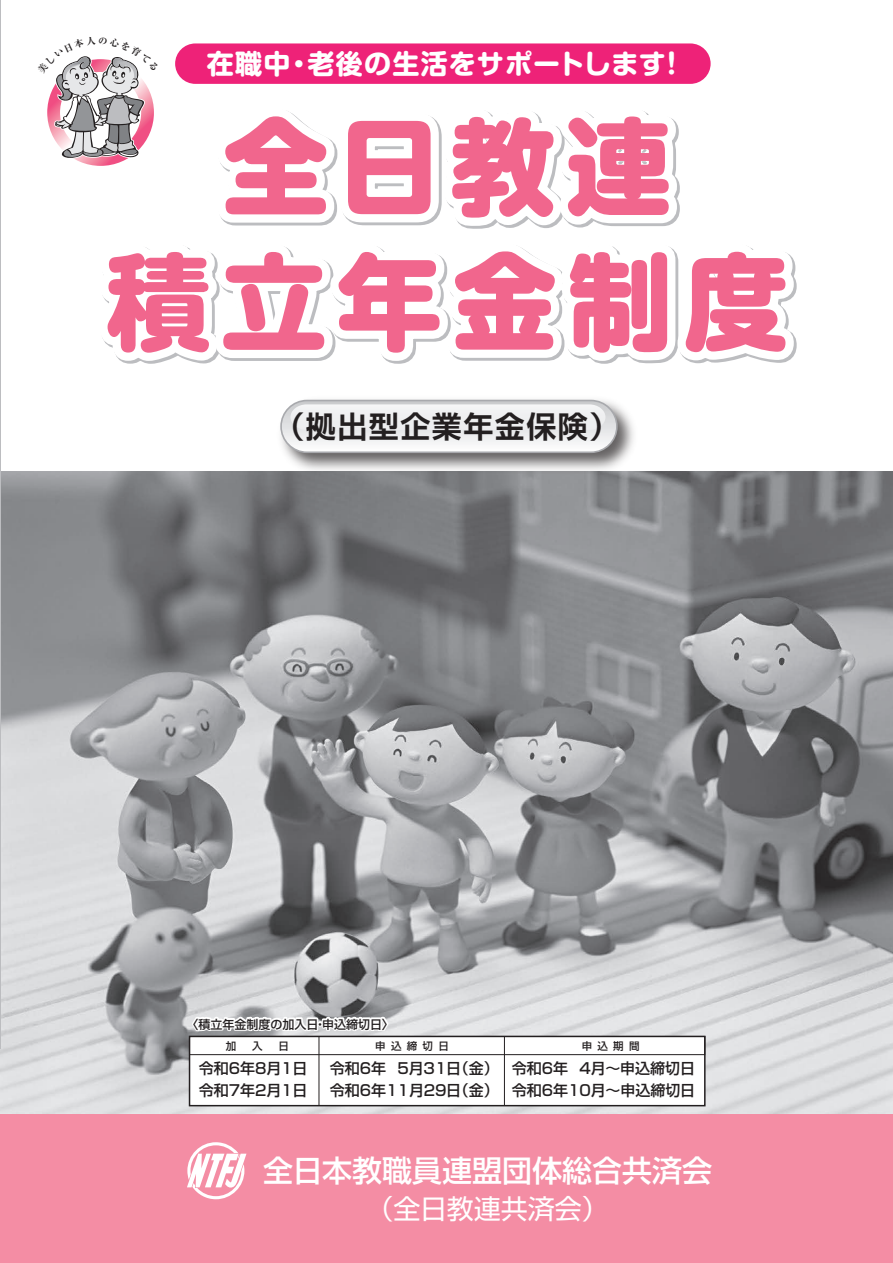
<style>
.page{position:relative;width:893px;height:1263px;background:#fff}
.page>*{position:absolute;margin:0;border:0;box-sizing:border-box;transform-origin:0 0}
.t1{font:800 105px/135px "Shin M Go Pro";letter-spacing:.1em;color:#f1668d;text-align:center}
.t2{font:500 30px "Shin Go Pr 5";color:#fff}
.t3{font:700 30px "Shin Go Pr 5 De";letter-spacing:.05em;color:#231f20}
.t4{font:700 27px "Shin M Go Pro";letter-spacing:.04em;color:#fff}
.t5{font:27px "Shin Go Pr 5";color:#fff}
.t6{font:500 15px/22.5px "Shin Go Pr 5";color:#231f20}
.t7{font:500 12px "Shin Go Pr 5";color:#231f20}
.t8{font:500 10.5px "Shin Go Pr 5";letter-spacing:.5em;color:#231f20}
</style>
<div class="page">
<img style="left:0;top:471px;width:893px;height:643px">
<div style="left:0;top:1114px;width:893px;height:149px;background:#f48da4"></div>
<img style="left:273px;top:399px;width:369px;height:78px">
<svg style="left:280px;top:400px;width:338px;height:53px"></svg>
<div style="left:190px;top:1036px;width:515px;height:70px;background:#fff"></div>
<div style="left:189px;top:1036px;width:517px;height:70px;border:2px solid #231f20"></div>
<svg style="left:187px;top:1142px;width:59px;height:57px"></svg>
<div style="left:189px;top:1036px;width:516px;height:19px;border:1px solid #231f20"></div>
<hr style="left:319px;top:1036px;width:1px;height:69px;background:#231f20">
<hr style="left:504px;top:1036px;width:1px;height:69px;background:#231f20">
<svg style="left:190px;top:1005px;width:200px;height:62px"></svg>
<div style="left:175px;top:43px;width:536px;height:41px;background:#ee2278;border-radius:20px"></div>
<svg style="left:102px;top:247px;width:105px;height:117px"></svg>
<svg style="left:207px;top:111px;width:590px;height:253px"></svg>
<svg style="left:47px;top:56px;width:107px;height:110px"></svg>
<h3 class="t4" style="left:207px;top:42px;width:480px">在職中・老後の生活をサポートします！</h3>
<h1 class="t1" style="left:106px;top:87px;width:684px">全日教連<br>積立年金制度</h1>
<h2 class="t3" style="left:274px;top:402px;width:347px">（拠出型企業年金保険）</h2>
<p class="t7" style="left:187px;top:1014px;width:209px">〈積立年金制度の加入日・申込締切日〉</p>
<p class="t8" style="left:375px;top:1037px;width:75px">申込締切日</p>
<p class="t8" style="left:582px;top:1037px;width:59px">申込期間</p>
<p class="t8" style="left:226px;top:1037px;width:12px">加</p>
<p class="t8" style="left:252px;top:1037px;width:12px">入</p>
<p class="t8" style="left:278px;top:1037px;width:12px">日</p>
<p class="t6" style="left:199px;top:1056px;width:110px">令和6年8月1日令和7年2月1日</p>
<p class="t6" style="left:330px;top:1056px;width:171px">令和6年 5月31日（金）令和6年11月29日（金）</p>
<p class="t6" style="left:512px;top:1056px;width:185px">令和6年 4月～申込締切日令和6年10月～申込締切日</p>
<h2 class="t2" style="left:263px;top:1145px;width:451px">全日本教職員連盟団体総合共済会</h2>
<h3 class="t5" style="left:367px;top:1187px;width:244px">（全日教連共済会）</h3>
</div>
